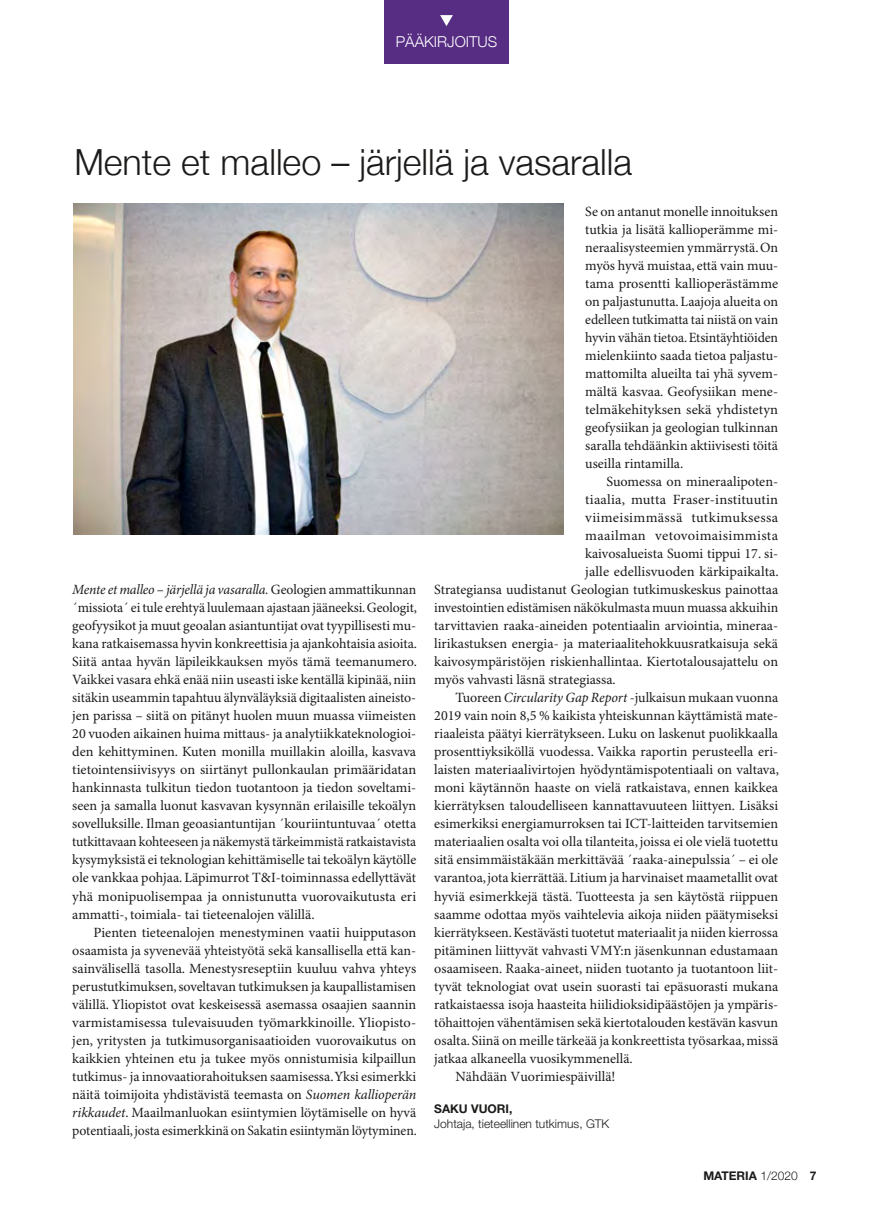
<style>
.page{position:relative;width:893px;height:1221px;background:#fff}
.page>*{position:absolute;margin:0;border:0;box-sizing:border-box;transform-origin:0 0}
.t1{font:300 36px "Helvetica Neue";color:#1c1b1a}
.t2{font:300 15px "Helvetica Neue";color:#fff}
.t3{font:14.1px/18px "Minion Pro";color:#1c1b1a;text-align:justify}
.t4{font:14.1px "Minion Pro";letter-spacing:.025em;color:#1c1b1a}
.t5{font:14.1px "Minion Pro";letter-spacing:.02em;color:#1c1b1a}
.t6{font:300 12px "Helvetica Neue LT Std";color:#1c1b1a}
.t7{font:700 12px "Helvetica Neue LT Std";color:#1c1b1a}
.s1{font-style:italic}
.s2{font-family:"Helvetica Neue";font-weight:300}
</style>
<div class="page">
<div style="left:384px;top:0;width:125px;height:64px;background:#572d84"></div>
<svg style="left:440px;top:15px;width:13px;height:11px"></svg>
<img style="left:73px;top:203px;width:491px;height:332px">
<p class="t2" style="left:396px;top:30px;width:103px">PÄÄKIRJOITUS</p>
<h1 class="t1" style="left:74px;top:133px;width:559px">Mente et malleo – järjellä ja vasaralla</h1>
<p class="t3" style="left:72px;top:581px;width:346px"><span class="s1">Mente et malleo</span> – <span class="s1">järjellä ja vasaralla.</span> Geologien ammattikunnan ´missiota´ ei tule erehtyä luulemaan ajastaan jääneeksi. Geologit, geofyysikot ja muut geoalan asiantuntijat ovat tyypillisesti mu&shy;kana ratkaisemassa hyvin konkreettisia ja ajankohtaisia asioita.<br>Siitä antaa hyvän läpileikkauksen myös tämä teemanumero.<br>Vaikkei vasara ehkä enää niin useasti iske kentällä kipinää, niin sitäkin useammin tapahtuu älynväläyksiä digitaalisten aineisto&shy;jen parissa – siitä on pitänyt huolen muun muassa viimeisten 20 vuoden aikainen huima mittaus- ja analytiikkateknologioi&shy;den kehittyminen. Kuten monilla muillakin aloilla, kasvava tietointensiivisyys on siirtänyt pullonkaulan primääridatan hankinnasta tulkitun tiedon tuotantoon ja tiedon soveltami&shy;seen ja samalla luonut kasvavan kysynnän erilaisille tekoälyn sovelluksille. Ilman geoasiantuntijan ´kouriintuntuvaa´ otetta tutkittavaan kohteeseen ja näkemystä tärkeimmistä ratkaistavista kysymyksistä ei teknologian kehittämiselle tai tekoälyn käytölle ole vankkaa pohjaa. Läpimurrot T&amp;I-toiminnassa edellyttävät yhä monipuolisempaa ja onnistunutta vuorovaikutusta eri ammatti-, toimiala- tai tieteenalojen välillä.</p>
<p class="t3" style="left:72px;top:923px;width:346px;text-indent:21px">Pienten tieteenalojen menestyminen vaatii huipputason osaamista ja syvenevää yhteistyötä sekä kansallisella että kan&shy;sainvälisellä tasolla. Menestysreseptiin kuuluu vahva yhteys perustutkimuksen, soveltavan tutkimuksen ja kaupallistamisen välillä. Yliopistot ovat keskeisessä asemassa osaajien saannin varmistamisessa tulevaisuuden työmarkkinoille. Yliopisto&shy;jen, yritysten ja tutkimusorganisaatioiden vuorovaikutus on kaikkien yhteinen etu ja tukee myös onnistumisia kilpaillun tutkimus- ja innovaatiorahoituksen saamisessa. Yksi esimerkki näitä toimijoita yhdistävistä teemasta on <span class="s1">Suomen kallioperän rikkaudet</span>. Maailmanluokan esiintymien löytämiselle on hyvä potentiaali, josta esimerkkinä on Sakatin esiintymän löytyminen.</p>
<p class="t3" style="left:585px;top:203px;width:194px">Se on antanut monelle innoituksen tutkia ja lisätä kallioperämme mi&shy;neraalisysteemien ymmärrystä. On myös hyvä muistaa, että vain muu&shy;tama prosentti kallioperästämme on paljastunutta. Laajoja alueita on edelleen tutkimatta tai niistä on vain hyvin vähän tietoa. Etsintäyhtiöiden mielenkiinto saada tietoa paljastu&shy;mattomilta alueilta tai yhä syvem&shy;mältä kasvaa. Geofysiikan mene&shy;telmäkehityksen sekä yhdistetyn geofysiikan ja geologian tulkinnan saralla tehdäänkin aktiivisesti töitä useilla rintamilla.</p>
<p class="t3" style="left:606px;top:473px;width:173px">Suomessa on mineraalipoten-</p>
<p class="t3" style="left:585px;top:491px;width:194px">tiaalia, mutta Fraser-instituutin</p>
<p class="t4" style="left:585px;top:509px;width:194px">viimeisimmässä tutkimuksessa</p>
<p class="t5" style="left:585px;top:527px;width:194px">maailman vetovoimaisimmista</p>
<p class="t3" style="left:585px;top:545px;width:194px">kaivosalueista Suomi tippui 17. si-</p>
<p class="t3" style="left:585px;top:563px;width:195px">jalle edellisvuoden kärkipaikalta.</p>
<p class="t3" style="left:434px;top:581px;width:345px">Strategiansa uudistanut Geologian tutkimuskeskus painottaa</p>
<p class="t3" style="left:434px;top:599px;width:345px">investointien edistämisen näkökulmasta muun muassa akkuihin</p>
<p class="t3" style="left:434px;top:617px;width:345px">tarvittavien raaka-aineiden potentiaalin arviointia, mineraa-</p>
<p class="t3" style="left:434px;top:635px;width:345px">lirikastuksen energia- ja materiaalitehokkuusratkaisuja sekä</p>
<p class="t3" style="left:434px;top:653px;width:345px">kaivosympäristöjen riskienhallintaa. Kiertotalousajattelu on</p>
<p class="t3" style="left:434px;top:671px;width:183px">myös vahvasti läsnä strategiassa.</p>
<p class="t3" style="left:455px;top:689px;width:324px">Tuoreen <span class="s1">Circularity Gap Report</span> -julkaisun mukaan vuonna</p>
<p class="t3" style="left:434px;top:707px;width:345px">2019 vain noin 8,5 % kaikista yhteiskunnan käyttämistä mate-</p>
<p class="t3" style="left:434px;top:725px;width:345px">riaaleista päätyi kierrätykseen. Luku on laskenut puolikkaalla</p>
<p class="t3" style="left:434px;top:743px;width:345px">prosenttiyksiköllä vuodessa. Vaikka raportin perusteella eri-</p>
<p class="t3" style="left:434px;top:761px;width:346px">laisten materiaalivirtojen hyödyntämispotentiaali on valtava,</p>
<p class="t3" style="left:434px;top:779px;width:345px">moni käytännön haaste on vielä ratkaistava, ennen kaikkea</p>
<p class="t3" style="left:434px;top:797px;width:345px">kierrätyksen taloudelliseen kannattavuuteen liittyen. Lisäksi</p>
<p class="t3" style="left:434px;top:815px;width:345px">esimerkiksi energiamurroksen tai ICT-laitteiden tarvitsemien</p>
<p class="t3" style="left:434px;top:833px;width:345px">materiaalien osalta voi olla tilanteita, joissa ei ole vielä tuotettu</p>
<p class="t3" style="left:434px;top:851px;width:345px">sitä ensimmäistäkään merkittävää ´raaka-ainepulssia´ – ei ole</p>
<p class="t3" style="left:434px;top:869px;width:345px">varantoa, jota kierrättää. Litium ja harvinaiset maametallit ovat</p>
<p class="t3" style="left:434px;top:887px;width:345px">hyviä esimerkkejä tästä. Tuotteesta ja sen käytöstä riippuen</p>
<p class="t3" style="left:434px;top:905px;width:345px">saamme odottaa myös vaihtelevia aikoja niiden päätymiseksi</p>
<p class="t3" style="left:434px;top:923px;width:345px">kierrätykseen. Kestävästi tuotetut materiaalit ja niiden kierrossa</p>
<p class="t3" style="left:434px;top:941px;width:345px">pitäminen liittyvät vahvasti VMY:n jäsenkunnan edustamaan</p>
<p class="t3" style="left:434px;top:959px;width:345px">osaamiseen. Raaka-aineet, niiden tuotanto ja tuotantoon liit-</p>
<p class="t3" style="left:434px;top:977px;width:345px">tyvät teknologiat ovat usein suorasti tai epäsuorasti mukana</p>
<p class="t3" style="left:434px;top:995px;width:345px">ratkaistaessa isoja haasteita hiilidioksidipäästöjen ja ympäris-</p>
<p class="t3" style="left:434px;top:1013px;width:345px">töhaittojen vähentämisen sekä kiertotalouden kestävän kasvun</p>
<p class="t3" style="left:434px;top:1031px;width:345px">osalta. Siinä on meille tärkeää ja konkreettista työsarkaa, missä</p>
<p class="t3" style="left:434px;top:1049px;width:200px">jatkaa alkaneella vuosikymmenellä.</p>
<p class="t3" style="left:455px;top:1067px;width:161px">Nähdään Vuorimiespäivillä!</p>
<p class="t7" style="left:434px;top:1101px;width:80px">SAKU VUORI,</p>
<p class="t6" style="left:434px;top:1116px;width:177px">Johtaja, tieteellinen tutkimus, GTK</p>
<p class="t7" style="left:703px;top:1168px;width:115px">MATERIA <span class="s2">1/2020</span> 7</p>
</div>
